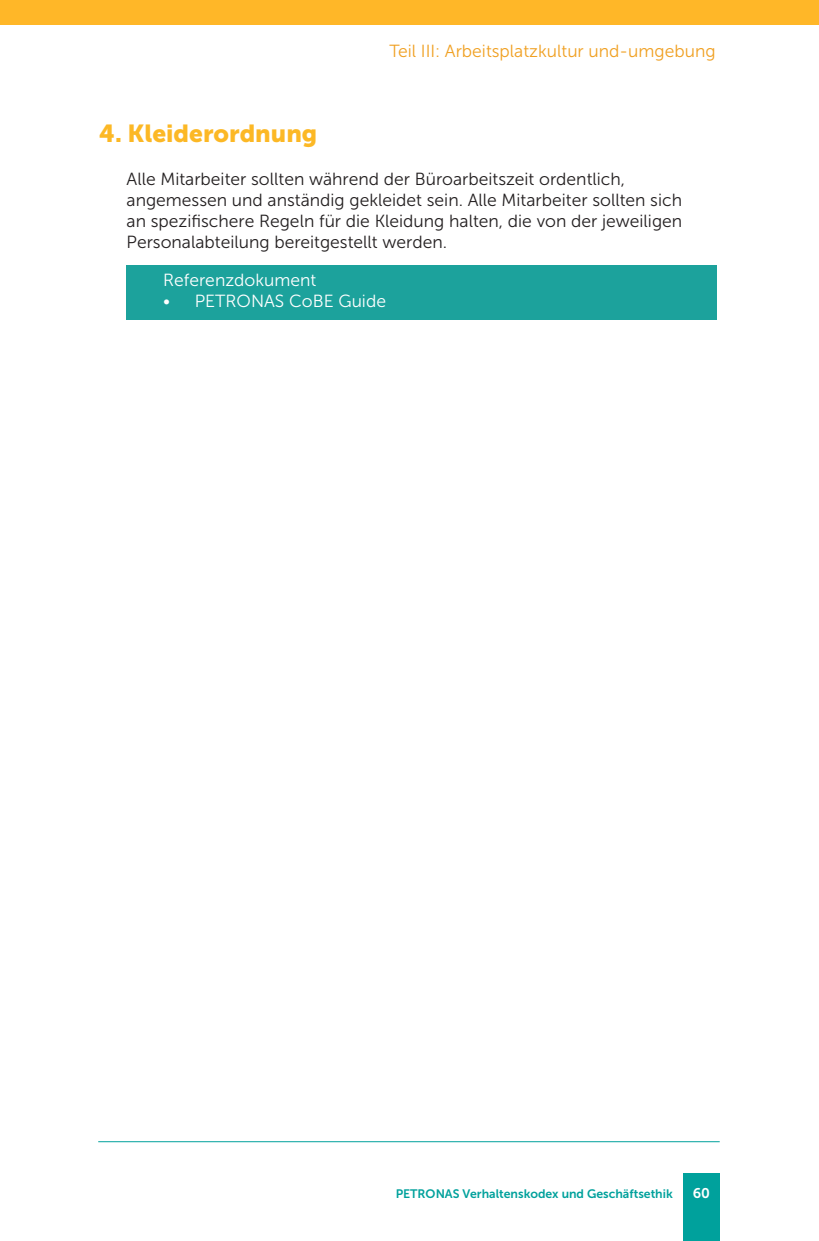
<style>
.page{position:relative;width:819px;height:1241px;background:#fff}
.page>*{position:absolute;margin:0;border:0;box-sizing:border-box;transform-origin:0 0}
.t1{font:24.5px "Museo Sans 900";color:#fcb825}
.t2{font:17.5px/21px "Museo Sans 300";color:#231f20}
.t3{font:17.5px "Museo Sans 300";color:#f0a022}
.t4{font:17.5px "Museo Sans 300";color:#fff}
.t5{font:14px "Museo Sans 700";color:#fff}
.t6{font:12.25px "Museo Sans 700";color:#00a19c}
</style>
<div class="page">
<hr style="left:98px;top:1141px;width:621px;height:1px;background:#00a19c">
<div style="left:683px;top:1173px;width:36px;height:67px;background:#00a19c"></div>
<div style="left:0;top:0;width:819px;height:25px;background:#ffb728"></div>
<div style="left:126px;top:265px;width:590px;height:55px;background:#1ca29c"></div>
<p class="t3" style="left:389px;top:41px;width:327px">Teil III: Arbeitsplatzkultur und-umgebung</p>
<h1 class="t1" style="left:99px;top:120px;width:219px">4. Kleiderordnung</h1>
<p class="t2" style="left:126px;top:168px;width:557px">Alle Mitarbeiter sollten während der Büroarbeitszeit ordentlich, angemessen und anständig gekleidet sein. Alle Mitarbeiter sollten sich an spezifischere Regeln für die Kleidung halten, die von der jeweiligen Personalabteilung bereitgestellt werden.</p>
<p class="t4" style="left:163px;top:270px;width:155px">Referenzdokument</p>
<p class="t4" style="left:163px;top:291px;width:224px">• PETRONAS CoBE Guide</p>
<p class="t6" style="left:395px;top:1186px;width:279px">PETRONAS Verhaltenskodex und Geschäftsethik</p>
<p class="t5" style="left:692px;top:1184px;width:19px">60</p>
</div>
